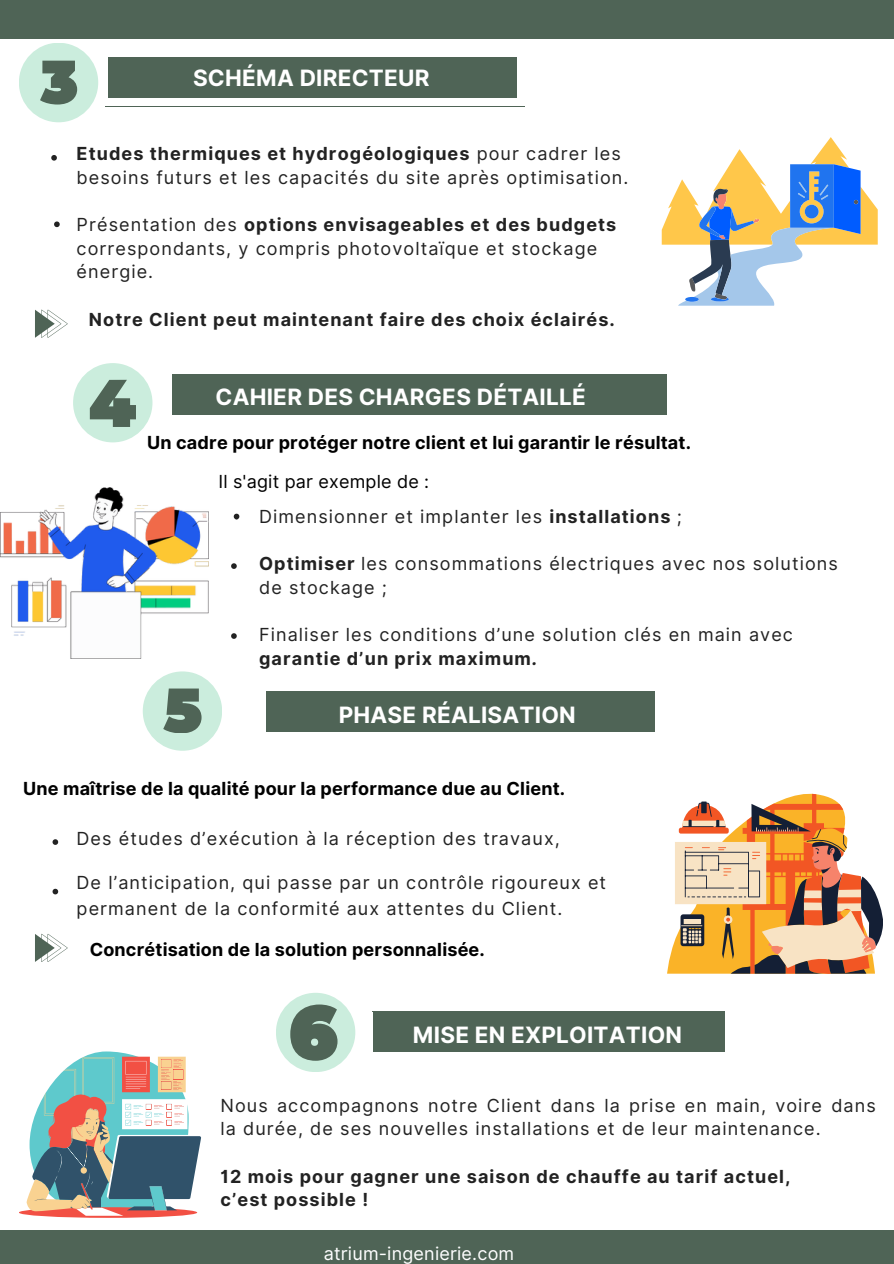
<style>
.page{position:relative;width:894px;height:1264px;background:#fff}
.page>*{position:absolute;margin:0;border:0;box-sizing:border-box;transform-origin:0 0}
.t1{font:700 22.5px "Inter";letter-spacing:.01em;color:#fff}
.t2{font:18px/23.7px "Inter";letter-spacing:.06em;color:#222}
.t3{font:700 18px "Inter";letter-spacing:.01em;color:#000}
.t4{font:700 18px/23.7px "Inter";letter-spacing:.06em;color:#222}
.t5{font:18px "Inter";letter-spacing:.01em;color:#fff}
.t6{font:18px "Inter";letter-spacing:.01em;color:#000}
.s1{font-weight:700}
.s2{font-weight:700;font-style:italic}
</style>
<div class="page">
<div style="left:0;top:1230px;width:893px;height:33px;background:#4f6456"></div>
<div style="left:0;top:0;width:893px;height:38px;background:#4f6456"></div>
<svg style="left:667px;top:793px;width:216px;height:181px"></svg>
<svg style="left:73px;top:363px;width:79px;height:79px;fill:#cbeddd"></svg>
<svg style="left:90px;top:380px;width:46px;height:47px;background:#7e9889"></svg>
<svg style="left:143px;top:671px;width:79px;height:79px;fill:#cbeddd"></svg>
<svg style="left:163px;top:688px;width:38px;height:45px;background:#6d8577"></svg>
<svg style="left:276px;top:992px;width:79px;height:80px;fill:#cbeddd"></svg>
<svg style="left:290px;top:1004px;width:47px;height:56px;background:#6a8274"></svg>
<img style="left:0;top:488px;width:209px;height:170px">
<svg style="left:51px;top:155px;width:6px;height:6px"></svg>
<svg style="left:54px;top:221px;width:6px;height:6px"></svg>
<svg style="left:53px;top:839px;width:5px;height:5px"></svg>
<svg style="left:53px;top:888px;width:5px;height:6px"></svg>
<svg style="left:19px;top:1051px;width:182px;height:166px"></svg>
<svg style="left:234px;top:513px;width:5px;height:6px"></svg>
<svg style="left:231px;top:563px;width:6px;height:6px"></svg>
<svg style="left:231px;top:633px;width:6px;height:6px"></svg>
<svg style="left:19px;top:43px;width:79px;height:79px;fill:#cbeddd"></svg>
<div style="left:108px;top:57px;width:409px;height:41px;background:#4f6456"></div>
<svg style="left:40px;top:61px;width:37px;height:43px;background:#6f8778"></svg>
<div style="left:266px;top:691px;width:388px;height:41px;background:#4f6456"></div>
<div style="left:172px;top:374px;width:494px;height:41px;background:#4f6456"></div>
<div style="left:372px;top:1011px;width:352px;height:40px;background:#4f6456"></div>
<svg style="left:661px;top:137px;width:216px;height:169px"></svg>
<div style="left:804px;top:205px;width:14px;height:13px;background:#2074ef;border-radius:50%"></div>
<svg style="left:35px;top:310px;width:33px;height:28px"></svg>
<svg style="left:35px;top:933px;width:33px;height:29px"></svg>
<p class="t1" style="left:193px;top:65px;width:238px">SCHÉMA DIRECTEUR</p>
<p class="t2" style="left:77px;top:142px;width:553px"><span class="s1">Etudes thermiques et hydrogéologiques</span> pour cadrer les besoins futurs et les capacités du site après optimisation.</p>
<p class="t2" style="left:77px;top:213px;width:541px">Présentation des <span class="s1">options envisageables et des budgets </span>correspondants, y compris photovoltaïque et stockage énergie.</p>
<p class="t4" style="left:89px;top:307px;width:527px">Notre Client peut maintenant faire des choix éclairés.</p>
<p class="t1" style="left:215px;top:383px;width:372px">CAHIER DES CHARGES DÉTAILLÉ</p>
<p class="t3" style="left:147px;top:432px;width:545px">Un cadre pour protéger notre client et lui garantir le résultat.</p>
<p class="t6" style="left:218px;top:471px;width:212px">Il s'agit par exemple de :</p>
<p class="t2" style="left:259px;top:504px;width:424px">Dimensionner et implanter les <span class="s1">installations</span> ;</p>
<p class="t2" style="left:259px;top:551px;width:580px"><span class="s1">Optimiser</span> les consommations électriques avec nos solutions de stockage ;</p>
<p class="t2" style="left:259px;top:622px;width:535px">Finaliser les conditions d’une solution clés en main avec <span class="s1">garantie d’un prix maximum</span><span class="s2">.</span></p>
<p class="t1" style="left:338px;top:701px;width:238px">PHASE RÉALISATION</p>
<p class="t3" style="left:23px;top:777px;width:543px">Une maîtrise de la qualité pour la performance due au Client.</p>
<p class="t2" style="left:77px;top:827px;width:484px">Des études d’exécution à la réception des travaux,</p>
<p class="t2" style="left:77px;top:869px;width:531px;line-height:26px">De l’anticipation, qui passe par un contrôle rigoureux et permanent de la conformité aux attentes du Client.</p>
<p class="t3" style="left:90px;top:938px;width:396px">Concrétisation de la solution personnalisée.</p>
<p class="t1" style="left:413px;top:1021px;width:270px">MISE EN EXPLOITATION</p>
<p class="t2" style="left:220px;top:1093px;width:656px">Nous accompagnons notre Client dans la prise en main, voire dans la durée, de ses nouvelles installations et de leur maintenance.</p>
<p class="t4" style="left:220px;top:1164px;width:571px">12 mois pour gagner une saison de chauffe au tarif actuel, c’est possible !</p>
<p class="t5" style="left:324px;top:1242px;width:192px">atrium-ingenierie.com</p>
</div>
